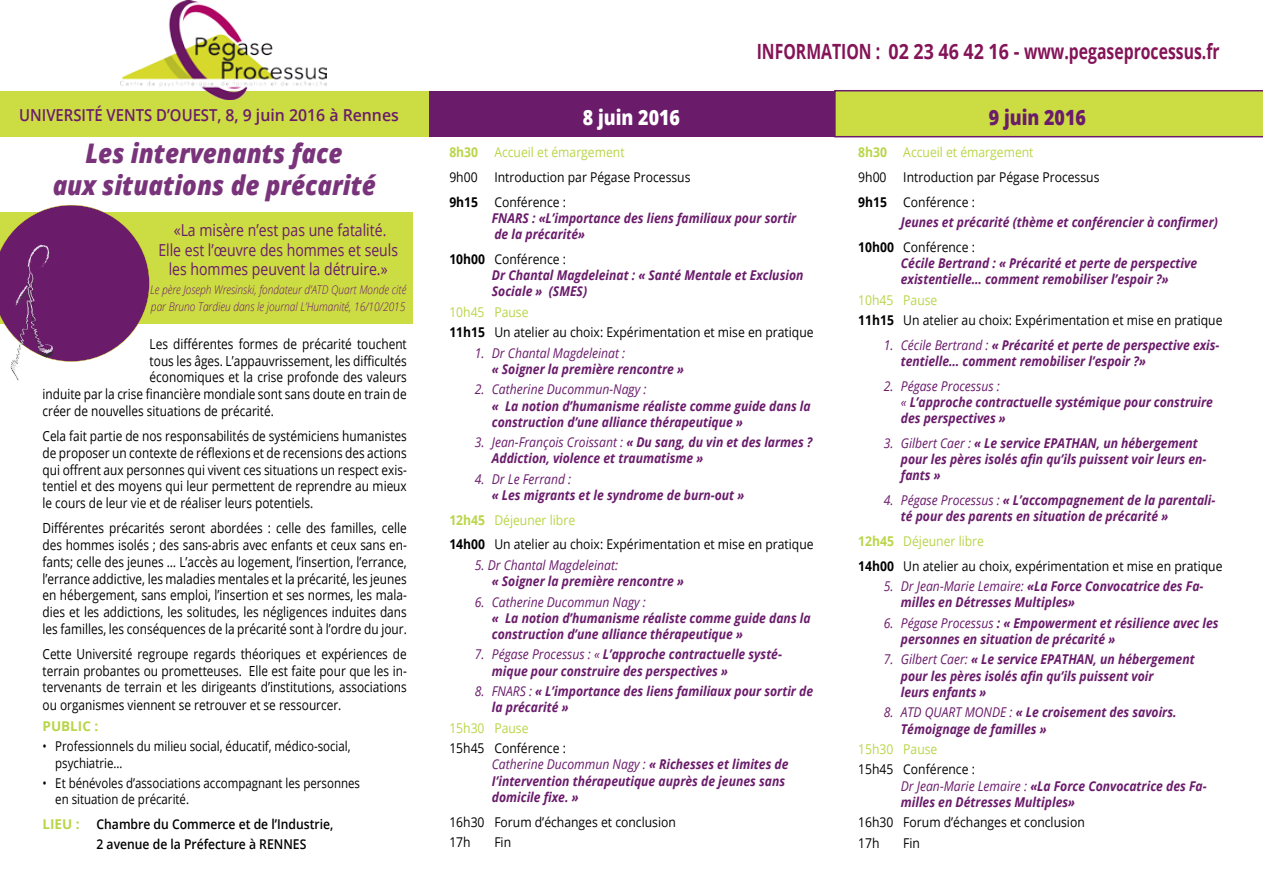
<style>
.page{position:relative;width:1263px;height:893px;background:#fff}
.page>*{position:absolute;margin:0;border:0;box-sizing:border-box;transform-origin:0 0}
.t1{font:italic 800 27px/32.4px "Open Sans";color:#6a1c6b;text-align:center;scale:.9 1}
.t2{font:700 21px "Open Sans";color:#841357;scale:.75 1}
.t3{font:800 21px "Open Sans";color:#fff;scale:.85 1}
.t4{font:800 21px "Open Sans";color:#6a1c6b;scale:.85 1}
.t5{font:16.5px/19.8px "Open Sans";color:#6a1c6b;text-align:center;scale:.85 1}
.t6{font:600 16.5px "Open Sans";color:#6a1c6b;scale:.9 1}
.t7{font:13.95px/16.8px "Open Sans";color:#000;text-align:justify;scale:.85 1}
.t8{font:italic 700 13.5px/16.2px "Open Sans";color:#6a1c6b;scale:.9 1}
.t9{font:13.5px/24.8px "Open Sans";color:#000;scale:.9 1}
.t10{font:13.5px/16.2px "Open Sans";color:#000;scale:.85 1}
.t11{font:italic 13.5px "Open Sans";color:#6a1c6b;scale:.9 1}
.t12{font:600 13.5px/20.4px "Open Sans";color:#000;scale:.9 1}
.t13{font:13.5px "Open Sans";color:#b9d548;scale:.9 1}
.t14{font:700 13.5px "Open Sans";color:#b9d548}
.t15{font:italic 300 12px/16.8px "Open Sans";color:#6a1c6b;scale:.85 1}
.s1{font-weight:700;color:#b9d548}
.s2{color:#b9d548}
.s3{font-weight:700}
.s4{font-style:normal;color:#000}
.s5{font-weight:400;font-style:normal;color:#000}
.s6{font-weight:400}
.s7{font-weight:700;font-style:italic;color:#6a1c6b}
</style>
<div class="page">
<div style="left:0;top:212px;width:412px;height:112px;background:#ccdc43"></div>
<svg style="left:0;top:205px;width:150px;height:175px"></svg>
<div style="left:0;top:91px;width:1263px;height:46px;background:#ccdc43"></div>
<img style="left:120px;top:0;width:207px;height:99px">
<div style="left:429px;top:91px;width:406px;height:46px;background:#6a1c6b"></div>
<svg style="left:834px;top:90px;width:429px;height:47px"></svg>
<p class="t6" style="left:19px;top:104px;width:118px">UNIVERSITé Vents</p>
<p class="t6" style="left:156px;top:104px;width:39px">d’ouest</p>
<p class="t6" style="left:218px;top:104px;width:203px">, 8, 9 juin 2016 à Rennes</p>
<h1 class="t1" style="left:52px;top:136px;width:361px">Les intervenants face<br>aux situations de précarité</h1>
<p class="t5" style="left:158px;top:220px;width:283px">«La misère n’est pas une fatalité.<br>Elle est l’œuvre des hommes et seuls les hommes peuvent la détruire.»</p>
<p class="t15" style="left:150px;top:281px;width:303px">Le père Joseph Wresinski, fondateur d’ATD Quart Monde cité par Bruno Tardieu dans le journal L’Humanité, 16/10/2015</p>
<p class="t7" style="left:150px;top:335px;width:304px">Les différentes formes de précarité touchent</p>
<p class="t7" style="left:150px;top:352px;width:304px">tous les âges. L’appauvrissement, les difficultés</p>
<p class="t7" style="left:150px;top:369px;width:304px">économiques et la crise profonde des valeurs</p>
<p class="t7" style="left:43px;top:385px;width:430px">induite par la crise financière mondiale sont sans doute en train de</p>
<p class="t7" style="left:43px;top:402px;width:274px">créer de nouvelles situations de précarité.</p>
<p class="t7" style="left:43px;top:427px;width:430px">Cela fait partie de nos responsabilités de systémiciens humanistes de proposer un contexte de réflexions et de recensions des actions qui offrent aux personnes qui vivent ces situations un respect exis&shy;tentiel et des moyens qui leur permettent de reprendre au mieux le cours de leur vie et de réaliser leurs potentiels.</p>
<p class="t7" style="left:43px;top:519px;width:430px">Différentes précarités seront abordées : celle des familles, celle des hommes isolés ; des sans-abris avec enfants et ceux sans en&shy;fants; celle des jeunes … L’accès au logement, l’insertion, l’errance, l’errance addictive, les maladies mentales et la précarité, les jeunes en hébergement, sans emploi, l’insertion et ses normes, les mala&shy;dies et les addictions, les solitudes, les négligences induites dans les familles, les conséquences de la précarité sont à l’ordre du jour.</p>
<p class="t7" style="left:43px;top:645px;width:430px">Cette Université regroupe regards théoriques et expériences de terrain probantes ou prometteuses. Elle est faite pour que les in&shy;tervenants de terrain et les dirigeants d’institutions, associations ou organismes viennent se retrouver et se ressourcer.</p>
<p class="t14" style="left:43px;top:716px;width:10px">publ</p>
<p class="t14" style="left:78px;top:716px;width:22px">ic :</p>
<p class="t10" style="left:55px;top:738px;width:349px;text-indent:-13px">• Professionnels du milieu social, éducatif, médico-social, psychiatrie…</p>
<p class="t10" style="left:55px;top:775px;width:360px;text-indent:-13px">• Et bénévoles d’associations accompagnant les personnes en situation de précarité.</p>
<p class="t12" style="left:97px;top:813px;width:265px;text-indent:-54px"><span class="s1">LI EU :</span> Chambre du Commerce et de l’Industrie,<br>2 avenue de la Préfecture à RENNES</p>
<h2 class="t2" style="left:757px;top:36px;width:15px">Informat</h2>
<h2 class="t2" style="left:841px;top:36px;width:506px">ion : 02 23 46 42 16 - www.pegaseprocessus.fr</h2>
<h2 class="t3" style="left:583px;top:101px;width:116px">8 juin 2016</h2>
<h2 class="t4" style="left:989px;top:101px;width:116px">9 juin 2016</h2>
<p class="t9" style="left:858px;top:140px;width:269px"><span class="s1">8h30</span> <span class="s2">Accueil et émargement<br></span>9h00 Introduction par Pégase Processus<br><span class="s3">9h15</span> Conférence :</p>
<p class="t8" style="left:858px;top:210px;width:401px;line-height:24.8px;text-indent:43px">Jeunes et précarité (thème et conférencier à confirmer)<br><span class="s4">10h00</span> <span class="s5">Conférence :</span></p>
<p class="t8" style="left:901px;top:255px;width:331px">Cécile Bertrand : « Précarité et perte de perspective existentielle… comment remobiliser l’espoir ?»</p>
<p class="t9" style="left:858px;top:289px;width:406px;line-height:20.4px"><span class="s2">10h45 Pause<br></span><span class="s3">11h15</span> Un atelier au choix: Expérimentation et mise en pratique</p>
<p class="t8" style="left:901px;top:337px;width:356px;text-indent:-17px"><span class="s6">1. Cécile Bertrand :</span> « Précarité et perte de perspective exis&shy;tentielle… comment remobiliser l’espoir ?»</p>
<p class="t8" style="left:901px;top:378px;width:348px;text-indent:-17px"><span class="s6">2. Pégase Processus :<br>«</span> L’approche contractuelle systémique pour construire des perspectives »</p>
<p class="t8" style="left:901px;top:435px;width:341px;text-indent:-17px"><span class="s6">3. Gilbert Caer :</span> « Le service EPATHAN, un hébergement pour les pères isolés afin qu’ils puissent voir leurs en&shy;fants »</p>
<p class="t8" style="left:901px;top:492px;width:351px;text-indent:-17px"><span class="s6">4. Pégase Processus :</span> « L’accompagnement de la parentali&shy;té pour des parents en situation de précarité »</p>
<p class="t9" style="left:858px;top:528px;width:406px"><span class="s1">12h45</span> <span class="s2">Déjeuner libre<br></span><span class="s3">14h00</span> Un atelier au choix, expérimentation et mise en pratique</p>
<p class="t8" style="left:901px;top:578px;width:338px;text-indent:-17px"><span class="s6">5. Dr Jean-Marie Lemaire:</span> «La Force Convocatrice des Fa&shy;milles en Détresses Multiples»</p>
<p class="t8" style="left:901px;top:614px;width:355px;text-indent:-17px"><span class="s6">6. Pégase Processus</span> : « Empowerment et résilience avec les personnes en situation de précarité »</p>
<p class="t8" style="left:901px;top:651px;width:328px;text-indent:-17px"><span class="s6">7. Gilbert Caer:</span> « Le service EPATHAN, un hébergement pour les pères isolés afin qu’ils puissent voir<br>leurs enfants »</p>
<p class="t8" style="left:901px;top:704px;width:308px;text-indent:-17px"><span class="s6">8. ATD QUART MONDE :</span> « Le croisement des savoirs.<br>Témoignage de familles »</p>
<p class="t13" style="left:858px;top:740px;width:89px">15h30 Pause</p>
<p class="t8" style="left:901px;top:761px;width:341px;text-indent:-43px"><span class="s5">15h45 Conférence :<br></span><span class="s6">Dr Jean-Marie Lemaire :</span> «La Force Convocatrice des Fa&shy;milles en Détresses Multiples»</p>
<p class="t9" style="left:858px;top:812px;width:253px;line-height:20.4px">16h30 Forum d’échanges et conclusion<br>17h</p>
<p class="t9" style="left:449px;top:140px;width:269px"><span class="s1">8h30</span> <span class="s2">Accueil et émargement<br></span>9h00 Introduction par Pégase Processus<br><span class="s3">9h15</span> Conférence :</p>
<p class="t8" style="left:492px;top:210px;width:340px">FNARS : «L’importance des liens familiaux pour sortir de la précarité»</p>
<p class="t8" style="left:492px;top:251px;width:348px;text-indent:-43px"><span class="s4">10h00</span> <span class="s5">Conférence :<br></span>Dr Chantal Magdeleinat : « Santé Mentale et Exclusion<br>Sociale » (SMES)</p>
<p class="t9" style="left:449px;top:301px;width:406px;line-height:20.4px"><span class="s2">10h45 Pause<br></span><span class="s3">11h15</span> Un atelier au choix: Expérimentation et mise en pratique</p>
<p class="t11" style="left:475px;top:344px;width:169px">1. Dr Chantal Magdeleinat :</p>
<p class="t8" style="left:492px;top:361px;width:215px">« Soigner la première rencontre »</p>
<p class="t11" style="left:475px;top:380px;width:192px">2. Catherine Ducommun-Nagy :</p>
<p class="t8" style="left:492px;top:397px;width:356px">« La notion d’humanisme réaliste comme guide dans la construction d’une alliance thérapeutique »</p>
<p class="t8" style="left:492px;top:434px;width:358px;text-indent:-17px"><span class="s6">3. Jean-François Croissant :</span> « Du sang, du vin et des larmes ?<br>Addiction, violence et traumatisme »</p>
<p class="t11" style="left:475px;top:470px;width:109px">4. Dr Le Ferrand :</p>
<p class="t9" style="left:449px;top:482px;width:406px;text-indent:43px"><span class="s7">« Les migrants et le syndrome de burn-out »<br></span><span class="s1">12h45</span> <span class="s2">Déjeuner libre<br></span><span class="s3">14h00</span> Un atelier au choix: Expérimentation et mise en pratique</p>
<p class="t11" style="left:475px;top:556px;width:161px">5. Dr Chantal Magdeleinat:</p>
<p class="t8" style="left:492px;top:573px;width:215px">« Soigner la première rencontre »</p>
<p class="t11" style="left:475px;top:592px;width:192px">6. Catherine Ducommun Nagy :</p>
<p class="t8" style="left:492px;top:609px;width:356px">« La notion d’humanisme réaliste comme guide dans la construction d’une alliance thérapeutique »</p>
<p class="t8" style="left:492px;top:646px;width:324px;text-indent:-17px"><span class="s6">7. Pégase Processus : «</span> L’approche contractuelle systé&shy;mique pour construire des perspectives »</p>
<p class="t8" style="left:492px;top:683px;width:359px;text-indent:-17px"><span class="s6">8. FNARS :</span> « L’importance des liens familiaux pour sortir de la précarité »</p>
<p class="t13" style="left:449px;top:719px;width:89px">15h30 Pause</p>
<p class="t8" style="left:492px;top:740px;width:331px;text-indent:-43px"><span class="s5">15h45 Conférence :<br></span><span class="s6">Catherine Ducommun Nagy :</span> « Richesses et limites de I’intervention thérapeutique auprès de jeunes sans domicile fixe. »</p>
<p class="t9" style="left:449px;top:811px;width:253px;line-height:20.4px">16h30 Forum d’échanges et conclusion<br>17h</p>
<p class="t9" style="left:494px;top:829px;width:20px">Fin</p>
<p class="t9" style="left:903px;top:830px;width:20px">Fin</p>
</div>
